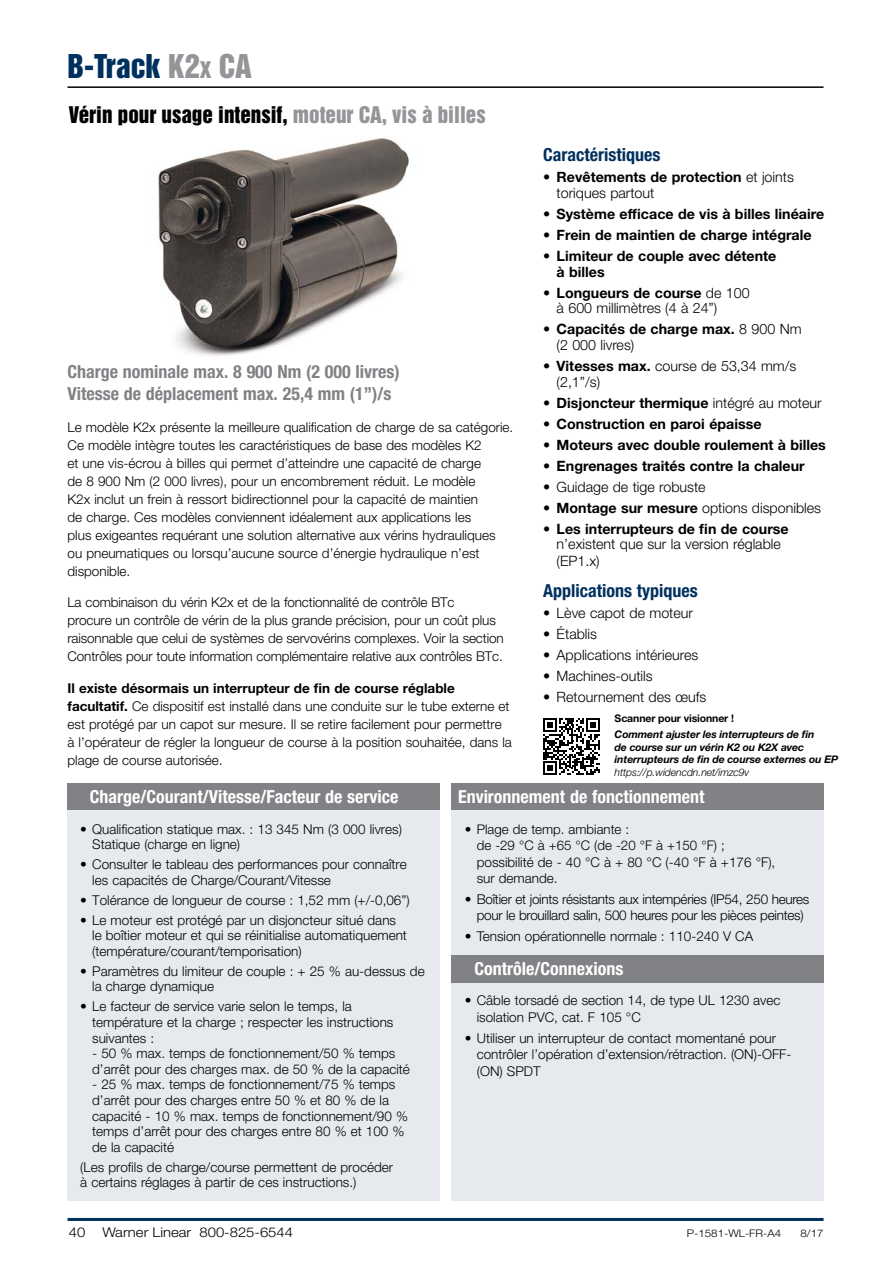
<style>
.page{position:relative;width:893px;height:1263px;background:#fff}
.page>*{position:absolute;margin:0;border:0;box-sizing:border-box;transform-origin:0 0}
.t1{font:30px "Helvetica Inserat LT Std";color:#00305e}
.t2{font:21px "Helvetica Inserat LT Std";color:#000}
.t3{font:700 condensed 18px "Helvetica Neue LT Std";color:#fff}
.Product_Descrip__Bod{font:700 condensed 18px "Helvetica Neue LT Std";color:#808285}
.Bullet_Body{font:700 condensed 18px "Helvetica Neue LT Std";color:#00305e}
.t4{font:700 14.25px/15.8px "Helvetica Neue LT Std";color:#000}
.t5{font:300 14.25px/15.8px "Helvetica Neue LT Std";color:#000}
.Product_Descrip__Bod-2{font:300 13.5px/18px "Helvetica Neue LT Std";color:#000}
.Product_Descrip__Bod-3{font:300 13.5px/16.5px "Helvetica Neue LT Std";letter-spacing:-.02em;color:#000;text-align:center}
.Product_Descrip__Bod-4{font:300 13.5px "Helvetica Neue LT Std";color:#000;scale:1.1 1}
.t6{font:300 13.35px/16.5px "Helvetica Neue LT Std";color:#000}
.t7{font:italic 700 10.5px/12.6px "Helvetica Neue LT Std";letter-spacing:-.01em;color:#000}
.t8{font:300 10.5px "Helvetica Neue LT Std";color:#000;scale:1.1 1}
.t9{font:700 10.5px "Helvetica Neue LT Std";letter-spacing:-.01em;color:#000}
.s1{color:#939598}
.s2{font-size:21px;color:#939598}
.s3{font-weight:700}
.s4{font-weight:300}
</style>
<div class="page">
<hr style="left:68px;top:1218px;width:756px;height:3px;background:#00305e">
<hr style="left:68px;top:86px;width:756px;height:2px;background:#000">
<img style="left:158px;top:138px;width:251px;height:218px">
<svg style="left:543px;top:718px;width:57px;height:57px"></svg>
<div style="left:451px;top:783px;width:373px;height:27px;background:#808285"></div>
<div style="left:67px;top:783px;width:372px;height:27px;background:#808285"></div>
<div style="left:451px;top:810px;width:373px;height:391px;background:#e6eaef"></div>
<div style="left:67px;top:810px;width:372px;height:391px;background:#e6eaef"></div>
<div style="left:451px;top:956px;width:373px;height:27px;background:#808285"></div>
<p class="t1" style="left:68px;top:48px;width:186px">B-Track <span class="s1">K2</span><span class="s2">x</span> <span class="s1">CA</span></p>
<p class="t2" style="left:69px;top:102px;width:418px">Vérin pour usage intensif, <span class="s1">moteur CA, vis à billes</span></p>
<p class="Product_Descrip__Bod" style="left:68px;top:361px;width:334px">Charge nominale max. 8 900 Nm (2 000 livres)</p>
<p class="Product_Descrip__Bod" style="left:68px;top:383px;width:325px">Vitesse de déplacement max. 25,4 mm (1”)/s</p>
<p class="Product_Descrip__Bod-2" style="left:68px;top:417px;width:447px">Le modèle K2x présente la meilleure qualification de charge de sa catégorie.<br>Ce modèle intègre toutes les caractéristiques de base des modèles K2<br>et une vis-écrou à billes qui permet d’atteindre une capacité de charge<br>de 8 900 Nm (2 000 livres), pour un encombrement réduit. Le modèle<br>K2x inclut un frein à ressort bidirectionnel pour la capacité de maintien<br>de charge. Ces modèles conviennent idéalement aux applications les<br>plus exigeantes requérant une solution alternative aux vérins hydrauliques ou pneumatiques ou lorsqu’aucune source d’énergie hydraulique n’est disponible.</p>
<p class="Product_Descrip__Bod-2" style="left:68px;top:593px;width:438px">La combinaison du vérin K2x et de la fonctionnalité de contrôle BTc<br>procure un contrôle de vérin de la plus grande précision, pour un coût plus raisonnable que celui de systèmes de servovérins complexes. Voir la section Contrôles pour toute information complémentaire relative aux contrôles BTc.</p>
<p class="Product_Descrip__Bod-2" style="left:68px;top:678px;width:446px"><span class="s3">Il existe désormais un interrupteur de fin de course réglable facultatif.</span> Ce dispositif est installé dans une conduite sur le tube externe et est protégé par un capot sur mesure. Il se retire facilement pour permettre à l’opérateur de régler la longueur de course à la position souhaitée, dans la plage de course autorisée.</p>
<p class="Bullet_Body" style="left:543px;top:144px;width:119px">Caractéristiques</p>
<p class="t4" style="left:557px;top:169px;width:239px;text-indent:-14px">• Revêtements de protection <span class="s4">et joints toriques partout</span></p>
<p class="t4" style="left:543px;top:205px;width:283px">• Système efficace de vis à billes linéaire</p>
<p class="t4" style="left:543px;top:226px;width:270px">• Frein de maintien de charge intégrale</p>
<p class="t4" style="left:557px;top:247px;width:221px;text-indent:-14px">• Limiteur de couple avec détente à billes</p>
<p class="t5" style="left:557px;top:284px;width:194px;text-indent:-14px"><span class="s3">• Longueurs de course</span> de 100 à 600 millimètres (4 à 24”)</p>
<p class="t4" style="left:557px;top:321px;width:246px;text-indent:-14px">• Capacités de charge max. <span class="s4">8 900 Nm (2 000 livres)</span></p>
<p class="t5" style="left:557px;top:358px;width:241px;text-indent:-14px"><span class="s3">• Vitesses max.</span> course de 53,34 mm/s (2,1”/s)</p>
<p class="t4" style="left:543px;top:394px;width:280px">• Disjoncteur thermique <span class="s4">intégré au moteur</span></p>
<p class="t4" style="left:543px;top:415px;width:220px">• Construction en paroi épaisse</p>
<p class="t4" style="left:543px;top:436px;width:284px">• Moteurs avec double roulement à billes</p>
<p class="t4" style="left:543px;top:457px;width:263px">• Engrenages traités contre la chaleur</p>
<p class="t5" style="left:543px;top:478px;width:164px">• Guidage de tige robuste</p>
<p class="t5" style="left:543px;top:499px;width:279px"><span class="s3">• Montage sur mesure</span> options disponibles</p>
<p class="t5" style="left:557px;top:520px;width:234px;text-indent:-14px"><span class="s3">• Les interrupteurs de fin de course </span>n’existent que sur la version réglable (EP1.x)</p>
<p class="Bullet_Body" style="left:543px;top:580px;width:156px">Applications typiques</p>
<p class="t5" style="left:543px;top:605px;width:151px">• Lève capot de moteur</p>
<p class="t5" style="left:543px;top:626px;width:55px">• Établis</p>
<p class="t5" style="left:543px;top:647px;width:157px">• Applications intérieures</p>
<p class="t5" style="left:543px;top:668px;width:111px">• Machines-outils</p>
<p class="t5" style="left:543px;top:689px;width:165px">• Retournement des œufs</p>
<p class="t9" style="left:615px;top:712px;width:121px">Scanner pour visionner !</p>
<p class="t7" style="left:615px;top:728px;width:225px">Comment ajuster les interrupteurs de fin<br>de course sur un vérin K2 ou K2X avec interrupteurs de fin de course externes ou EP <span class="s4">https://p.widencdn.net/imzc9v</span></p>
<p class="t3" style="left:90px;top:786px;width:310px">Charge/Courant/Vitesse/Facteur de service</p>
<p class="t3" style="left:458px;top:786px;width:248px">Environnement de fonctionnement</p>
<p class="t6" style="left:477px;top:820px;width:249px;text-indent:-12px">• Plage de temp. ambiante :<br>de -29 °C à +65 °C (de -20 °F à +150 °F) ;</p>
<p class="Product_Descrip__Bod-2" style="left:477px;top:853px;width:300px;line-height:16.5px">possibilité de - 40 °C à + 80 °C (-40 °F à +176 °F), sur demande.</p>
<p class="Product_Descrip__Bod-3" style="left:465px;top:890px;width:346px">• Boîtier et joints résistants aux intempéries (IP54, 250 heures pour le brouillard salin, 500 heures pour les pièces peintes)</p>
<p class="Product_Descrip__Bod-2" style="left:465px;top:927px;width:290px">• Tension opérationnelle normale : 110-240 V CA</p>
<p class="Product_Descrip__Bod-2" style="left:92px;top:821px;width:311px;line-height:15.6px;text-indent:-12px">• Qualification statique max. : 13 345 Nm (3 000 livres)<br>Statique (charge en ligne)</p>
<p class="Product_Descrip__Bod-2" style="left:92px;top:856px;width:316px;line-height:15.6px;text-indent:-12px">• Consulter le tableau des performances pour connaître les capacités de Charge/Courant/Vitesse</p>
<p class="Product_Descrip__Bod-2" style="left:80px;top:891px;width:331px">• Tolérance de longueur de course : 1,52 mm (+/-0,06”)</p>
<p class="Product_Descrip__Bod-2" style="left:92px;top:912px;width:316px;line-height:15.6px;text-indent:-12px">• Le moteur est protégé par un disjoncteur situé dans le boîtier moteur et qui se réinitialise automatiquement (température/courant/temporisation)</p>
<p class="Product_Descrip__Bod-2" style="left:92px;top:963px;width:334px;line-height:15.6px;text-indent:-12px">• Paramètres du limiteur de couple : + 25 % au-dessus de la charge dynamique</p>
<p class="Product_Descrip__Bod-2" style="left:92px;top:998px;width:303px;line-height:15.6px;text-indent:-12px">• Le facteur de service varie selon le temps, la température et la charge ; respecter les instructions suivantes :</p>
<p class="Product_Descrip__Bod-2" style="left:92px;top:1045px;width:319px;line-height:15.6px">- 50 % max. temps de fonctionnement/50 % temps d’arrêt pour des charges max. de 50 % de la capacité</p>
<p class="Product_Descrip__Bod-2" style="left:92px;top:1076px;width:317px;line-height:15.6px">- 25 % max. temps de fonctionnement/75 % temps d’arrêt pour des charges entre 50 % et 80 % de la capacité - 10 % max. temps de fonctionnement/90 % temps d’arrêt pour des charges entre 80 % et 100 % de la capacité</p>
<p class="Product_Descrip__Bod-2" style="left:80px;top:1159px;width:314px;line-height:15.6px">(Les profils de charge/course permettent de procéder à certains réglages à partir de ces instructions.)</p>
<p class="t3" style="left:474px;top:958px;width:150px">Contrôle/Connexions</p>
<p class="Product_Descrip__Bod-2" style="left:477px;top:992px;width:305px;line-height:16.5px;text-indent:-12px">• Câble torsadé de section 14, de type UL 1230 avec isolation PVC, cat. F 105 °C</p>
<p class="Product_Descrip__Bod-2" style="left:477px;top:1029px;width:316px;line-height:16.5px;text-indent:-12px">• Utiliser un interrupteur de contact momentané pour contrôler l’opération d’extension/rétraction. (ON)-OFF-(ON) SPDT</p>
<p class="Product_Descrip__Bod-4" style="left:69px;top:1224px;width:17px">40</p>
<p class="Product_Descrip__Bod-4" style="left:102px;top:1224px;width:175px">Warner Linear 800-825-6544</p>
<p class="t8" style="left:666px;top:1226px;width:106px"><sup>.....</sup>P-1581-WL-FR-A4</p>
<p class="t8" style="left:800px;top:1226px;width:23px">8/17</p>
</div>
